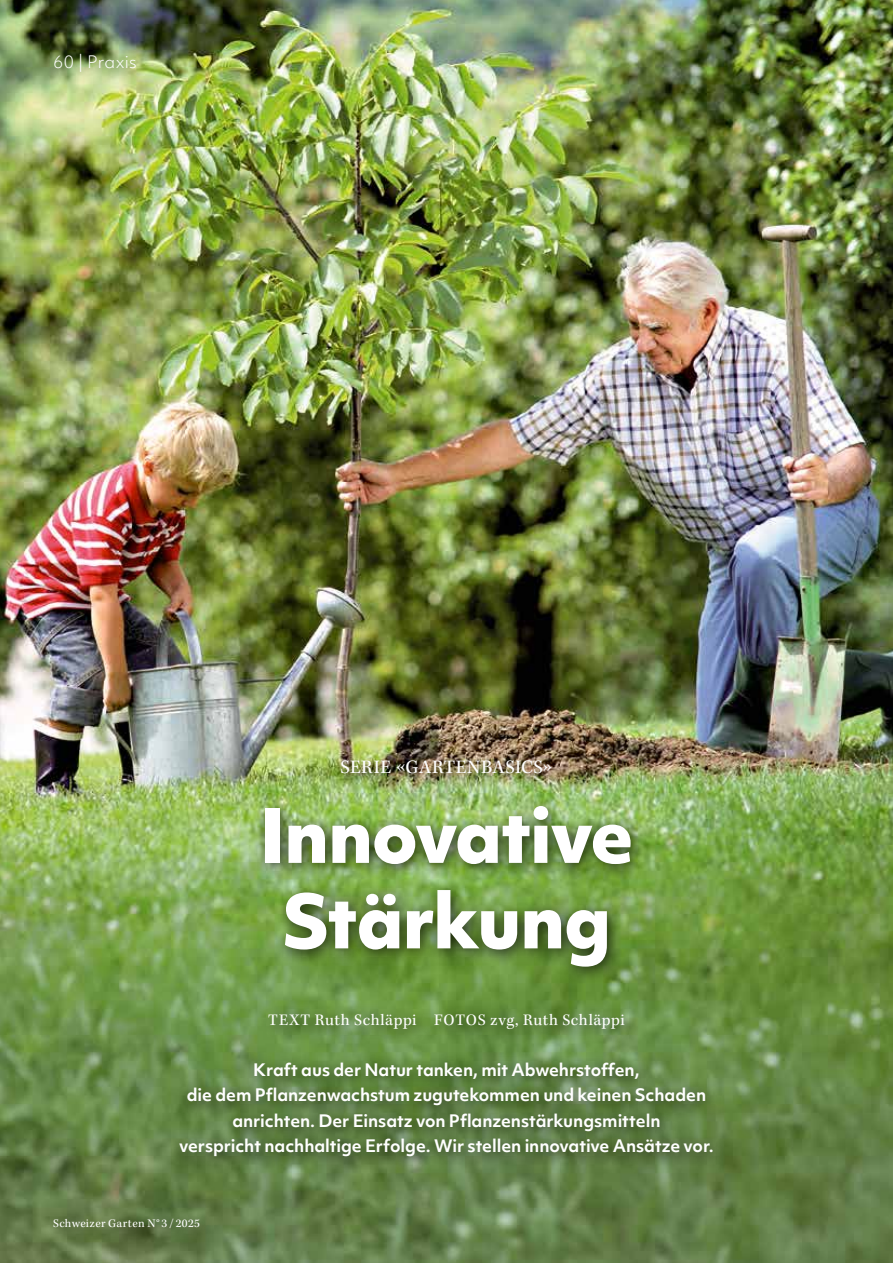
<style>
.page{position:relative;width:893px;height:1263px;background:#fff}
.page>*{position:absolute;margin:0;border:0;box-sizing:border-box;transform-origin:0 0}
.t1{font:800 72px/85.5px "Objektiv Mk 1";letter-spacing:-.025em;color:#fff;text-align:center}
.t2{font:19.5px "Kepler Std";letter-spacing:.02em;color:#fff}
.t3{font:700 16.5px/25.5px "Objektiv Mk 1";letter-spacing:-.005em;color:#fff;text-align:center}
.t4{font:16.5px "Kepler Std";letter-spacing:.035em;color:#fff}
.t5{font:300 16.5px "Objektiv Mk 1";letter-spacing:.015em;color:#fff}
.t6{font:12px "Kepler Std";letter-spacing:.03em;color:#fff}
</style>
<div class="page">
<img style="left:0;top:0;width:893px;height:1263px">
<div style="left:43px;top:1209px;width:173px;height:35px;background:#000;opacity:.75"></div>
<div style="left:44px;top:44px;width:108px;height:42px;background:#000;opacity:.75"></div>
<div style="left:170px;top:750px;width:559px;height:423px;background:#000;opacity:.75"></div>
<p class="t5" style="left:53px;top:51px;width:85px">60 | Praxis</p>
<p class="t2" style="left:340px;top:756px;width:214px">SERIE «GARTENBASICS»</p>
<h1 class="t1" style="left:259px;top:791px;width:376px">Innovative<br>Stärkung</h1>
<p class="t4" style="left:268px;top:1010px;width:358px">TEXT Ruth Schläppi FOTOS zvg, Ruth Schläppi</p>
<p class="t3" style="left:179px;top:1056px;width:536px">Kraft aus der Natur tanken, mit Abwehrstoffen,<br>die dem Pflanzenwachstum zugutekommen und keinen Schaden anrichten. Der Einsatz von Pflanzenstärkungsmitteln<br>verspricht nachhaltige Erfolge. Wir stellen innovative Ansätze vor.</p>
<p class="t6" style="left:53px;top:1217px;width:148px">Schweizer Garten N° 3 / 2025</p>
</div>
